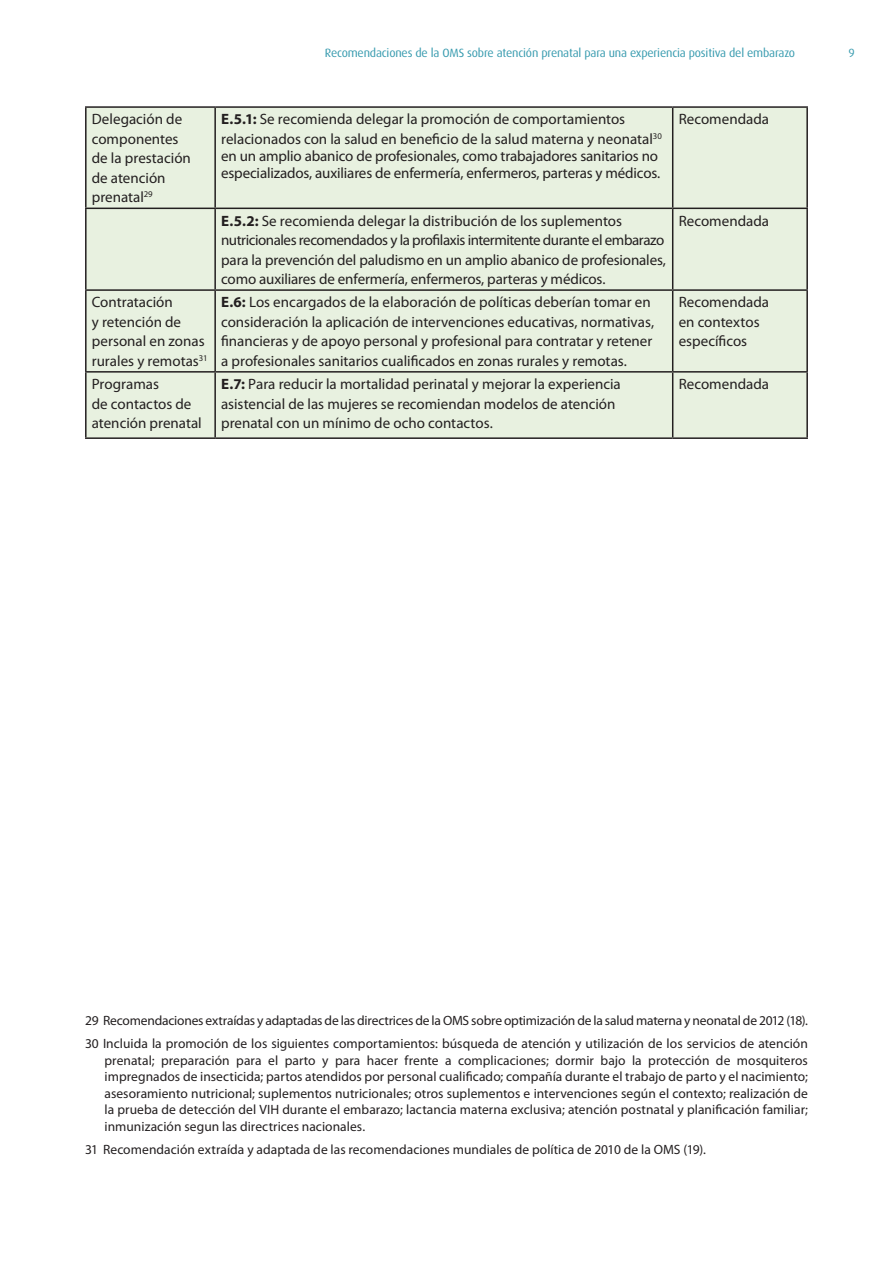
<style>
.page{position:relative;width:893px;height:1263px;background:#fff}
.page>*{position:absolute;margin:0;border:0;box-sizing:border-box;transform-origin:0 0}
.t1{font:15px/19.5px "Myriad Pro";color:#231f20}
.Footnote_text{font:13.5px/16.5px "Myriad Pro";color:#231f20;text-align:justify}
.t2{font:12px "Dax Pro";letter-spacing:-.015em;color:#369aae}
.s1{font-weight:700}
</style>
<div class="page">
<div style="left:87px;top:108px;width:719px;height:329px;background:#e8f1e0"></div>
<hr style="left:85px;top:106px;width:130px;height:2px;background:#231f20">
<hr style="left:85px;top:108px;width:2px;height:100px;background:#231f20">
<hr style="left:215px;top:106px;width:458px;height:2px;background:#231f20">
<hr style="left:214px;top:108px;width:2px;height:100px;background:#231f20">
<hr style="left:673px;top:106px;width:135px;height:2px;background:#231f20">
<hr style="left:672px;top:108px;width:1px;height:100px;background:#231f20">
<hr style="left:806px;top:108px;width:2px;height:100px;background:#231f20">
<hr style="left:85px;top:208px;width:130px;height:1px;background:#231f20">
<hr style="left:85px;top:209px;width:2px;height:80px;background:#231f20">
<hr style="left:215px;top:208px;width:458px;height:1px;background:#231f20">
<hr style="left:214px;top:209px;width:2px;height:80px;background:#231f20">
<hr style="left:673px;top:208px;width:135px;height:1px;background:#231f20">
<hr style="left:672px;top:209px;width:1px;height:80px;background:#231f20">
<hr style="left:806px;top:209px;width:2px;height:80px;background:#231f20">
<hr style="left:85px;top:289px;width:130px;height:2px;background:#231f20">
<hr style="left:85px;top:291px;width:2px;height:80px;background:#231f20">
<hr style="left:215px;top:289px;width:458px;height:2px;background:#231f20">
<hr style="left:214px;top:291px;width:2px;height:80px;background:#231f20">
<hr style="left:673px;top:289px;width:135px;height:2px;background:#231f20">
<hr style="left:672px;top:291px;width:1px;height:80px;background:#231f20">
<hr style="left:806px;top:291px;width:2px;height:80px;background:#231f20">
<hr style="left:85px;top:371px;width:130px;height:2px;background:#231f20">
<hr style="left:85px;top:373px;width:2px;height:64px;background:#231f20">
<hr style="left:215px;top:371px;width:458px;height:2px;background:#231f20">
<hr style="left:214px;top:373px;width:2px;height:64px;background:#231f20">
<hr style="left:673px;top:371px;width:135px;height:2px;background:#231f20">
<hr style="left:672px;top:373px;width:1px;height:64px;background:#231f20">
<hr style="left:806px;top:373px;width:2px;height:64px;background:#231f20">
<hr style="left:85px;top:437px;width:130px;height:2px;background:#231f20">
<hr style="left:215px;top:437px;width:458px;height:2px;background:#231f20">
<hr style="left:673px;top:437px;width:135px;height:2px;background:#231f20">
<p class="t2" style="left:325px;top:45px;width:472px">Recomendaciones de la OMS sobre atención prenatal para una experiencia positiva del embarazo</p>
<p class="t2" style="left:848px;top:45px;width:8px">9</p>
<p class="t1" style="left:92px;top:109px;width:101px">Delegación de componentes de la prestación de atención prenatal<sup>29</sup></p>
<p class="t1" style="left:221px;top:109px;width:442px"><span class="s1">E.5.1:</span> Se recomienda delegar la promoción de comportamientos relacionados con la salud en beneficio de la salud materna y neonatal<sup>30</sup></p>
<p class="t1" style="left:221px;top:147px;width:441px;line-height:17.2px">en un amplio abanico de profesionales, como trabajadores sanitarios no especializados, auxiliares de enfermería, enfermeros, parteras y médicos.</p>
<p class="t1" style="left:679px;top:109px;width:92px">Recomendada</p>
<p class="t1" style="left:221px;top:211px;width:446px"><span class="s1">E.5.2:</span> Se recomienda delegar la distribución de los suplementos nutricionales recomendados y la profilaxis intermitente durante el embarazo para la prevención del paludismo en un amplio abanico de profesionales, como auxiliares de enfermería, enfermeros, parteras y médicos.</p>
<p class="t1" style="left:679px;top:211px;width:92px">Recomendada</p>
<p class="t1" style="left:92px;top:292px;width:117px">Contratación<br>y retención de personal en zonas rurales y remotas<sup>31</sup></p>
<p class="t1" style="left:221px;top:292px;width:434px"><span class="s1">E.6:</span> Los encargados de la elaboración de políticas deberían tomar en consideración la aplicación de intervenciones educativas, normativas, financieras y de apoyo personal y profesional para contratar y retener a profesionales sanitarios cualificados en zonas rurales y remotas.</p>
<p class="t1" style="left:679px;top:292px;width:92px">Recomendada en contextos específicos</p>
<p class="t1" style="left:92px;top:374px;width:112px">Programas<br>de contactos de atención prenatal</p>
<p class="t1" style="left:221px;top:374px;width:401px"><span class="s1">E.7:</span> Para reducir la mortalidad perinatal y mejorar la experiencia asistencial de las mujeres se recomiendan modelos de atención prenatal con un mínimo de ocho contactos.</p>
<p class="t1" style="left:679px;top:374px;width:92px">Recomendada</p>
<p class="Footnote_text" style="left:85px;top:1012px;width:724px">29 Recomendaciones extraídas y adaptadas de las directrices de la OMS sobre optimización de la salud materna y neonatal de 2012 (18).</p>
<p class="Footnote_text" style="left:105px;top:1035px;width:705px;text-indent:-20px">30 Incluida la promoción de los siguientes comportamientos: búsqueda de atención y utilización de los servicios de atención prenatal; preparación para el parto y para hacer frente a complicaciones; dormir bajo la protección de mosquiteros impregnados de insecticida; partos atendidos por personal cualificado; compañía durante el trabajo de parto y el nacimiento; asesoramiento nutricional; suplementos nutricionales; otros suplementos e intervenciones según el contexto; realización de la prueba de detección del VIH durante el embarazo; lactancia materna exclusiva; atención postnatal y planificación familiar; inmunización segun las directrices nacionales.</p>
<p class="Footnote_text" style="left:85px;top:1141px;width:622px">31 Recomendación extraída y adaptada de las recomendaciones mundiales de política de 2010 de la OMS (19).</p>
</div>
